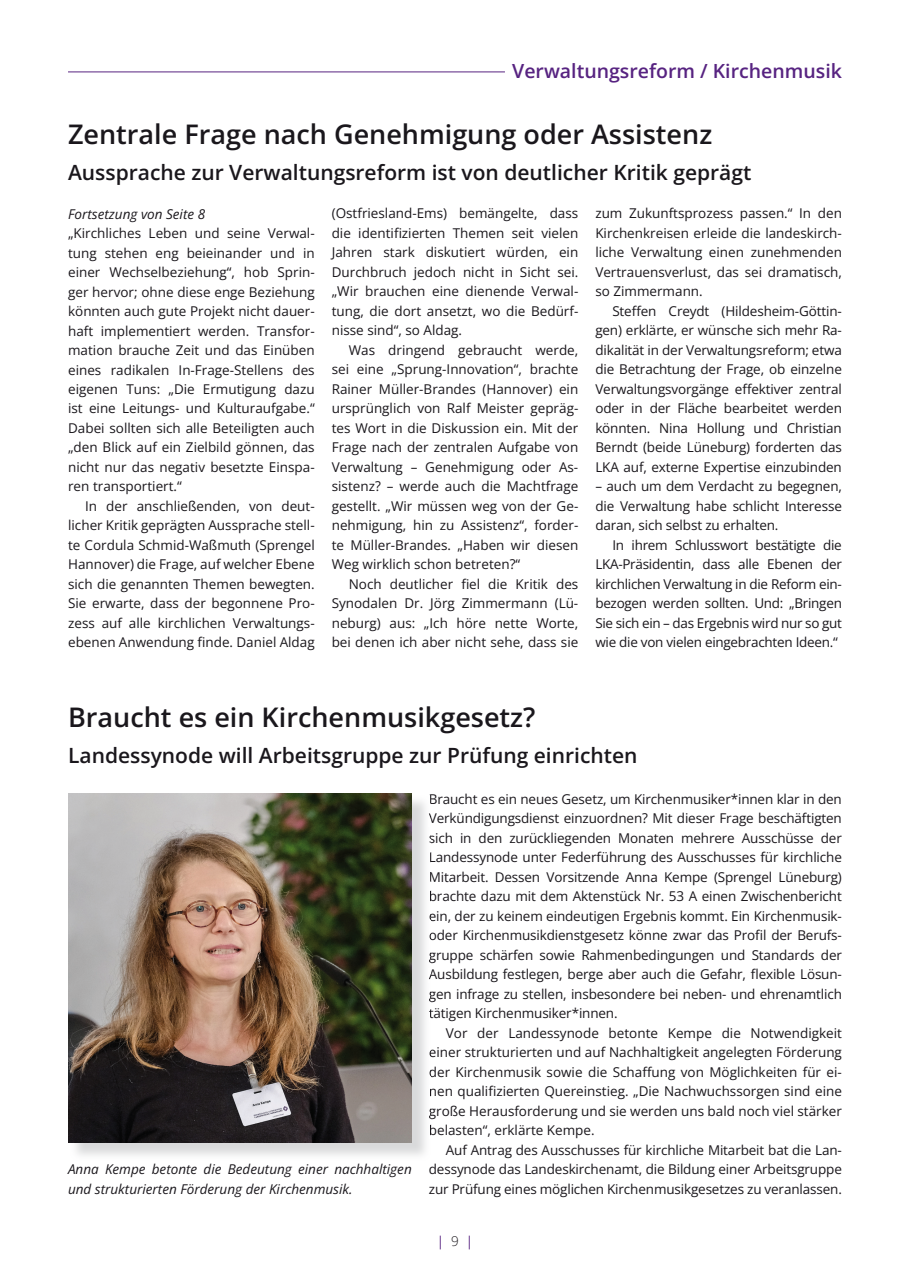
<style>
.page{position:relative;width:910px;height:1280px;background:#fff}
.page>*{position:absolute;margin:0;border:0;box-sizing:border-box;transform-origin:0 0}
.t1{font:600 27px "Open Sans";color:#1a171c}
.t2{font:600 21px "Open Sans";color:#1a171c}
.t3{font:600 19.5px "Open Sans";color:#572381}
.t4{font:13.5px/19.5px "Open Sans";color:#1a171c;text-align:justify}
.t5{font:italic 13.5px/19.5px "Open Sans";color:#1a171c}
.t6{font:13.5px "Open Sans";color:#572381}
.s1{font-weight:300;color:#1a171c}
</style>
<div class="page">
<hr style="left:68px;top:72px;width:437px;height:1px;background:#572381">
<img style="left:70px;top:800px;width:361px;height:356px">
<svg style="left:429px;top:813px;width:2px;height:13px"></svg>
<svg style="left:429px;top:832px;width:2px;height:14px"></svg>
<svg style="left:430px;top:852px;width:1px;height:13px"></svg>
<svg style="left:430px;top:871px;width:1px;height:14px"></svg>
<svg style="left:430px;top:910px;width:1px;height:14px"></svg>
<svg style="left:430px;top:930px;width:1px;height:13px"></svg>
<svg style="left:429px;top:949px;width:2px;height:14px"></svg>
<svg style="left:429px;top:969px;width:2px;height:13px"></svg>
<svg style="left:429px;top:988px;width:2px;height:14px"></svg>
<svg style="left:429px;top:1008px;width:2px;height:13px"></svg>
<svg style="left:430px;top:1047px;width:1px;height:13px"></svg>
<svg style="left:430px;top:1066px;width:1px;height:14px"></svg>
<svg style="left:430px;top:1086px;width:1px;height:13px"></svg>
<svg style="left:429px;top:1105px;width:2px;height:14px"></svg>
<svg style="left:430px;top:1125px;width:1px;height:13px"></svg>
<img style="left:68px;top:793px;width:344px;height:349px">
<h3 class="t3" style="left:512px;top:58px;width:331px">Verwaltungsreform / Kirchenmusik</h3>
<h1 class="t1" style="left:68px;top:115px;width:646px">Zentrale Frage nach Genehmigung oder Assistenz</h1>
<h2 class="t2" style="left:68px;top:158px;width:685px">Aussprache zur Verwaltungsreform ist von deutlicher Kritik geprägt</h2>
<p class="t5" style="left:68px;top:203px;width:139px">Fortsetzung von Seite 8</p>
<p class="t4" style="left:68px;top:223px;width:248px">„Kirchliches Leben und seine Verwal&shy;tung stehen eng beieinander und in einer Wechselbeziehung“, hob Sprin&shy;ger hervor; ohne diese enge Beziehung könnten auch gute Projekt nicht dauer&shy;haft implementiert werden. Transfor&shy;mation brauche Zeit und das Einüben eines radikalen In-Frage-Stellens des eigenen Tuns: „Die Ermutigung dazu ist eine Leitungs- und Kulturaufgabe.“ Dabei sollten sich alle Beteiligten auch „den Blick auf ein Zielbild gönnen, das nicht nur das negativ besetzte Einspa&shy;ren transportiert.“</p>
<p class="t4" style="left:68px;top:496px;width:248px;text-indent:17px">In der anschließenden, von deut&shy;licher Kritik geprägten Aussprache stell&shy;te Cordula Schmid-Waßmuth (Sprengel Hannover) die Frage, auf welcher Ebene sich die genannten Themen bewegten.<br>Sie erwarte, dass der begonnene Pro&shy;zess auf alle kirchlichen Verwaltungs&shy;ebenen Anwendung finde. Daniel Aldag</p>
<p class="t4" style="left:332px;top:203px;width:248px">(Ostfriesland-Ems) bemängelte, dass die identifizierten Themen seit vielen Jahren stark diskutiert würden, ein Durchbruch jedoch nicht in Sicht sei. „Wir brauchen eine dienende Verwal&shy;tung, die dort ansetzt, wo die Bedürf&shy;nisse sind“, so Aldag.</p>
<p class="t4" style="left:332px;top:340px;width:248px;text-indent:17px">Was dringend gebraucht werde, sei eine „Sprung-Innovation“, brachte Rainer Müller-Brandes (Hannover) ein ursprünglich von Ralf Meister gepräg&shy;tes Wort in die Diskussion ein. Mit der Frage nach der zentralen Aufgabe von Verwaltung – Genehmigung oder As&shy;sistenz? – werde auch die Machtfrage gestellt. „Wir müssen weg von der Ge&shy;nehmigung, hin zu Assistenz“, forder&shy;te Müller-Brandes. „Haben wir diesen Weg wirklich schon betreten?“</p>
<p class="t4" style="left:332px;top:574px;width:248px;text-indent:17px">Noch deutlicher fiel die Kritik des Synodalen Dr. Jörg Zimmermann (Lü&shy;neburg) aus: „Ich höre nette Worte, bei denen ich aber nicht sehe, dass sie</p>
<p class="t4" style="left:595px;top:203px;width:248px">zum Zukunftsprozess passen.“ In den Kirchenkreisen erleide die landeskirch&shy;liche Verwaltung einen zunehmenden Vertrauensverlust, das sei dramatisch, so Zimmermann.</p>
<p class="t4" style="left:595px;top:301px;width:248px;text-indent:17px">Steffen Creydt (Hildesheim-Göttin&shy;gen) erklärte, er wünsche sich mehr Ra&shy;dikalität in der Verwaltungsreform; etwa die Betrachtung der Frage, ob einzelne Verwaltungsvorgänge effektiver zentral oder in der Fläche bearbeitet werden könnten. Nina Hollung und Christian Berndt (beide Lüneburg) forderten das LKA auf, externe Expertise einzubinden</p>
<p class="t4" style="left:595px;top:476px;width:248px">– auch um dem Verdacht zu begegnen, die Verwaltung habe schlicht Interesse daran, sich selbst zu erhalten.</p>
<p class="t4" style="left:595px;top:535px;width:248px;text-indent:17px">In ihrem Schlusswort bestätigte die LKA-Präsidentin, dass alle Ebenen der kirchlichen Verwaltung in die Reform ein&shy;bezogen werden sollten. Und: „Bringen Sie sich ein – das Ergebnis wird nur so gut wie die von vielen eingebrachten Ideen.“</p>
<h1 class="t1" style="left:68px;top:699px;width:469px">Braucht es ein Kirchenmusikgesetz?</h1>
<h2 class="t2" style="left:68px;top:741px;width:571px">Landessynode will Arbeitsgruppe zur Prüfung einrichten</h2>
<p class="t5" style="left:68px;top:1159px;width:345px">Anna Kempe betonte die Bedeutung einer nachhaltigen und strukturierten Förderung der Kirchenmusik.</p>
<p class="t4" style="left:429px;top:789px;width:415px">Braucht es ein neues Gesetz, um Kirchenmusiker*innen klar in den Verkündigungsdienst einzuordnen? Mit dieser Frage beschäftigten sich in den zurückliegenden Monaten mehrere Ausschüsse der Landessynode unter Federführung des Ausschusses für kirchliche Mitarbeit. Dessen Vorsitzende Anna Kempe (Sprengel Lüneburg) brachte dazu mit dem Aktenstück Nr. 53 A einen Zwischenbericht ein, der zu keinem eindeutigen Ergebnis kommt. Ein Kirchenmusik&shy;oder Kirchenmusikdienstgesetz könne zwar das Profil der Berufs&shy;gruppe schärfen sowie Rahmenbedingungen und Standards der Ausbildung festlegen, berge aber auch die Gefahr, flexible Lösun&shy;gen infrage zu stellen, insbesondere bei neben- und ehrenamtlich tätigen Kirchenmusiker*innen.</p>
<p class="t4" style="left:429px;top:1022px;width:415px;text-indent:17px">Vor der Landessynode betonte Kempe die Notwendigkeit einer strukturierten und auf Nachhaltigkeit angelegten Förderung der Kirchenmusik sowie die Schaffung von Möglichkeiten für ei&shy;nen qualifizierten Quereinstieg. „Die Nachwuchssorgen sind eine große Herausforderung und sie werden uns bald noch viel stärker belasten“, erklärte Kempe.</p>
<p class="t4" style="left:429px;top:1139px;width:415px;text-indent:17px">Auf Antrag des Ausschusses für kirchliche Mitarbeit bat die Lan&shy;dessynode das Landeskirchenamt, die Bildung einer Arbeitsgruppe zur Prüfung eines möglichen Kirchenmusikgesetzes zu veranlassen.</p>
<p class="t6" style="left:437px;top:1231px;width:38px">| <span class="s1">9</span> |</p>
</div>
